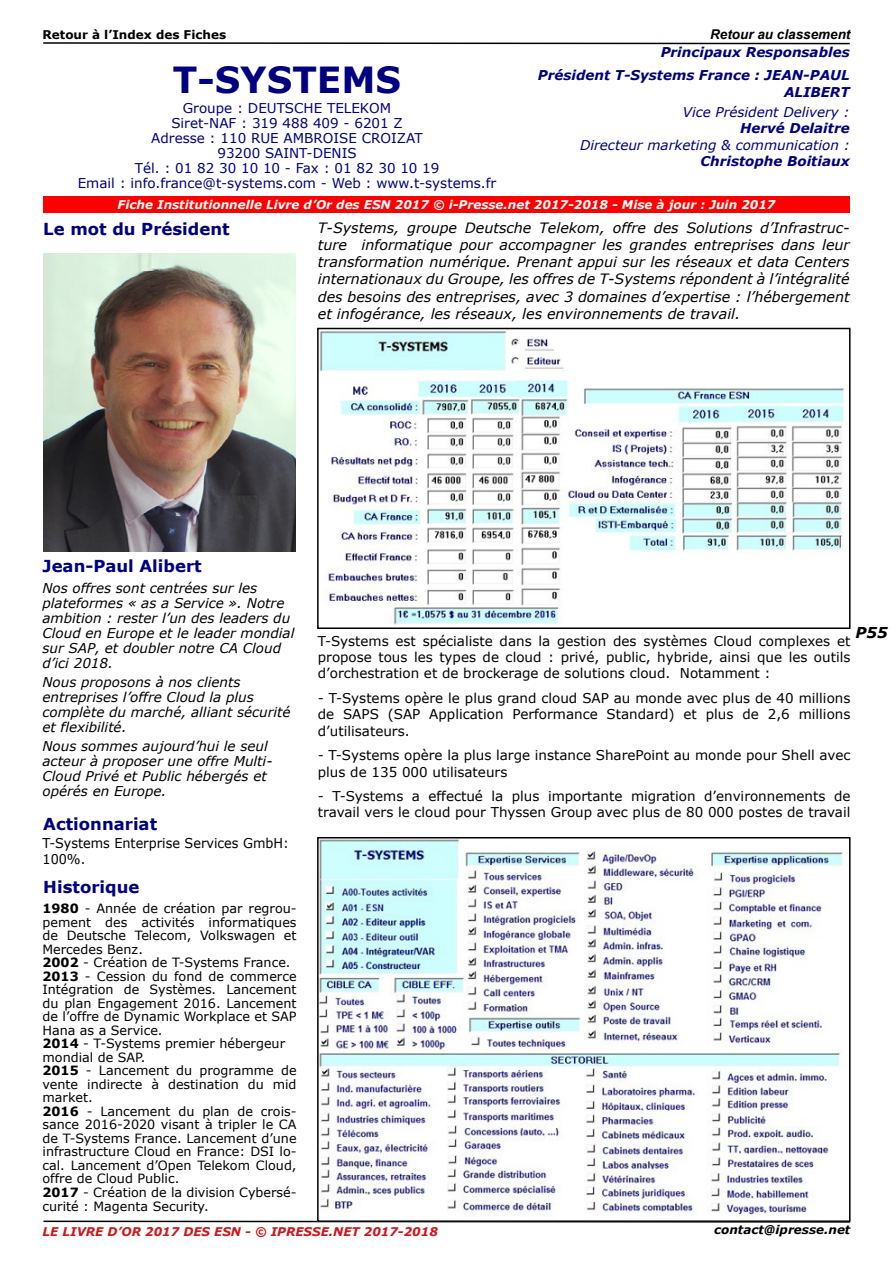
<style>
.page{position:relative;width:893px;height:1263px;background:#fff}
.page>*{position:absolute;margin:0;border:0;box-sizing:border-box;transform-origin:0 0}
.t1{font:700 36px "Verdana";color:#000080}
.t2{font:700 16.5px "Verdana";color:#000080}
.t3{font:italic 700 15px "Verdana";color:#000}
.t4{font:italic 14.25px/17.1px "Verdana";color:#000;text-align:justify}
.t5{font:13.5px/16.2px "Verdana";color:#000;text-align:justify}
.t6{font:italic 13.5px/15px "Verdana";color:#000}
.t7{font:13.5px/15px "Verdana";color:#000080;text-align:center}
.t8{font:italic 700 13.5px/16.2px "Verdana";color:#000080;text-align:right}
.t9{font:italic 13.5px "Verdana";color:#000080}
.t10{font:13.5px/16.2px "Verdana";color:#000;scale:.95 1}
.t11{font:italic 700 13.5px "Arial";color:#000}
.t12{font:12.75px/13.5px "Verdana";color:#000}
.t13{font:italic 700 12px "Verdana";color:#fff}
.t14{font:italic 700 12px "Verdana";color:#cd171a}
.t15{font:700 12px "Verdana";color:#000}
.t16{font:italic 700 12px "Verdana";color:#000}
.s1{font-weight:700}
</style>
<div class="page">
<div style="left:43px;top:196px;width:807px;height:17px;background:#f00"></div>
<svg style="left:43px;top:42px;width:807px;height:3px"></svg>
<svg style="left:43px;top:1220px;width:808px;height:3px"></svg>
<img style="left:43px;top:253px;width:253px;height:298px">
<img style="left:320px;top:840px;width:523px;height:378px">
<div style="left:317px;top:837px;width:533px;height:385px;border:2px solid #000"></div>
<img style="left:320px;top:331px;width:524px;height:294px">
<div style="left:317px;top:328px;width:533px;height:301px;border:2px solid #000"></div>
<p class="t15" style="left:43px;top:26px;width:185px">Retour à l’Index des Fiches</p>
<h1 class="t1" style="left:173px;top:55px;width:230px">T-SYSTEMS</h1>
<p class="t7" style="left:78px;top:101px;width:420px">Groupe : DEUTSCHE TELEKOM<br>Siret-NAF : 319 488 409 - 6201 Z<br>Adresse : 110 RUE AMBROISE CROIZAT<br>93200 SAINT-DENIS<br>Tél. : 01 82 30 10 10 - Fax : 01 82 30 10 19<br>Email : info.france@t-systems.com - Web : www.t-systems.fr</p>
<p class="t11" style="left:710px;top:25px;width:142px">Retour au classement</p>
<p class="t8" style="left:661px;top:44px;width:190px">Principaux Responsables</p>
<p class="t8" style="left:538px;top:67px;width:313px">Président T-Systems France : JEAN-PAUL<br>ALIBERT</p>
<p class="t9" style="left:683px;top:103px;width:168px">Vice Président Delivery :</p>
<p class="t8" style="left:740px;top:120px;width:111px">Hervé Delaitre</p>
<p class="t9" style="left:580px;top:135px;width:271px">Directeur marketing &amp; communication :</p>
<p class="t8" style="left:700px;top:152px;width:151px">Christophe Boitiaux</p>
<p class="t13" style="left:118px;top:196px;width:659px">Fiche Institutionnelle Livre d’Or des ESN 2017 © i-Presse.net 2017-2018 - Mise à jour : Juin 2017</p>
<p class="t2" style="left:43px;top:217px;width:188px">Le mot du Président</p>
<p class="t4" style="left:318px;top:219px;width:533px">T-Systems, groupe Deutsche Telekom, offre des Solutions d’Infrastruc&shy;ture informatique pour accompagner les grandes entreprises dans leur transformation numérique. Prenant appui sur les réseaux et data Centers internationaux du Groupe, les offres de T-Systems répondent à l’intégralité des besoins des entreprises, avec 3 domaines d’expertise : l’hébergement et infogérance, les réseaux, les environnements de travail.</p>
<p class="t2" style="left:43px;top:554px;width:161px">Jean-Paul Alibert</p>
<p class="t6" style="left:43px;top:580px;width:253px">Nos offres sont centrées sur les plateformes « as a Service ». Notre ambition : rester l’un des leaders du<br>Cloud en Europe et le leader mondial sur SAP, et doubler notre CA Cloud d’ici 2018.</p>
<p class="t6" style="left:43px;top:675px;width:250px">Nous proposons à nos clients entreprises l’offre Cloud la plus complète du marché, alliant sécurité et flexibilité.</p>
<p class="t6" style="left:43px;top:739px;width:231px">Nous sommes aujourd’hui le seul acteur à proposer une offre Multi-<br>Cloud Privé et Public hébergés et opérés en Europe.</p>
<p class="t10" style="left:43px;top:835px;width:261px">T-Systems Enterprise Services GmbH:<br>100%.</p>
<p class="t12" style="left:43px;top:902px;width:256px"><span class="s1">1980</span> - Année de création par regrou&shy;pement des activités informatiques de Deutsche Telecom, Volkswagen et<br>Mercedes Benz.<br><span class="s1">2002</span> - Création de T-Systems France.<br><span class="s1">2013</span> - Cession du fond de commerce<br>Intégration de Systèmes. Lancement du plan Engagement 2016. Lancement de l’offre de Dynamic Workplace et SAP<br>Hana as a Service.<br><span class="s1">2014</span> - T-Systems premier hébergeur mondial de SAP.<br><span class="s1">2015</span> - Lancement du programme de vente indirecte à destination du mid market.<br><span class="s1">2016</span> - Lancement du plan de crois&shy;sance 2016-2020 visant à tripler le CA de T-Systems France. Lancement d’une infrastructure Cloud en France: DSI lo&shy;cal. Lancement d’Open Telekom Cloud, offre de Cloud Public.<br><span class="s1">2017</span> - Création de la division Cybersé&shy;curité : Magenta Security.</p>
<p class="t2" style="left:43px;top:812px;width:115px">Actionnariat</p>
<p class="t2" style="left:43px;top:875px;width:98px">Historique</p>
<p class="t3" style="left:855px;top:621px;width:34px">P55</p>
<p class="t5" style="left:318px;top:633px;width:534px">T-Systems est spécialiste dans la gestion des systèmes Cloud complexes et propose tous les types de cloud : privé, public, hybride, ainsi que les outils d’orchestration et de brockerage de solutions cloud. Notamment :</p>
<p class="t5" style="left:318px;top:690px;width:534px">- T-Systems opère le plus grand cloud SAP au monde avec plus de 40 millions de SAPS (SAP Application Performance Standard) et plus de 2,6 millions d’utilisateurs.</p>
<p class="t5" style="left:318px;top:747px;width:534px">- T-Systems opère la plus large instance SharePoint au monde pour Shell avec plus de 135 000 utilisateurs</p>
<p class="t5" style="left:318px;top:788px;width:534px">- T-Systems a effectué la plus importante migration d’environnements de travail vers le cloud pour Thyssen Group avec plus de 80 000 postes de travail</p>
<p class="t14" style="left:43px;top:1223px;width:397px">LE LIVRE D’OR 2017 DES ESN - © IPRESSE.NET 2017-2018</p>
<p class="t16" style="left:714px;top:1221px;width:138px">contact@ipresse.net</p>
</div>
